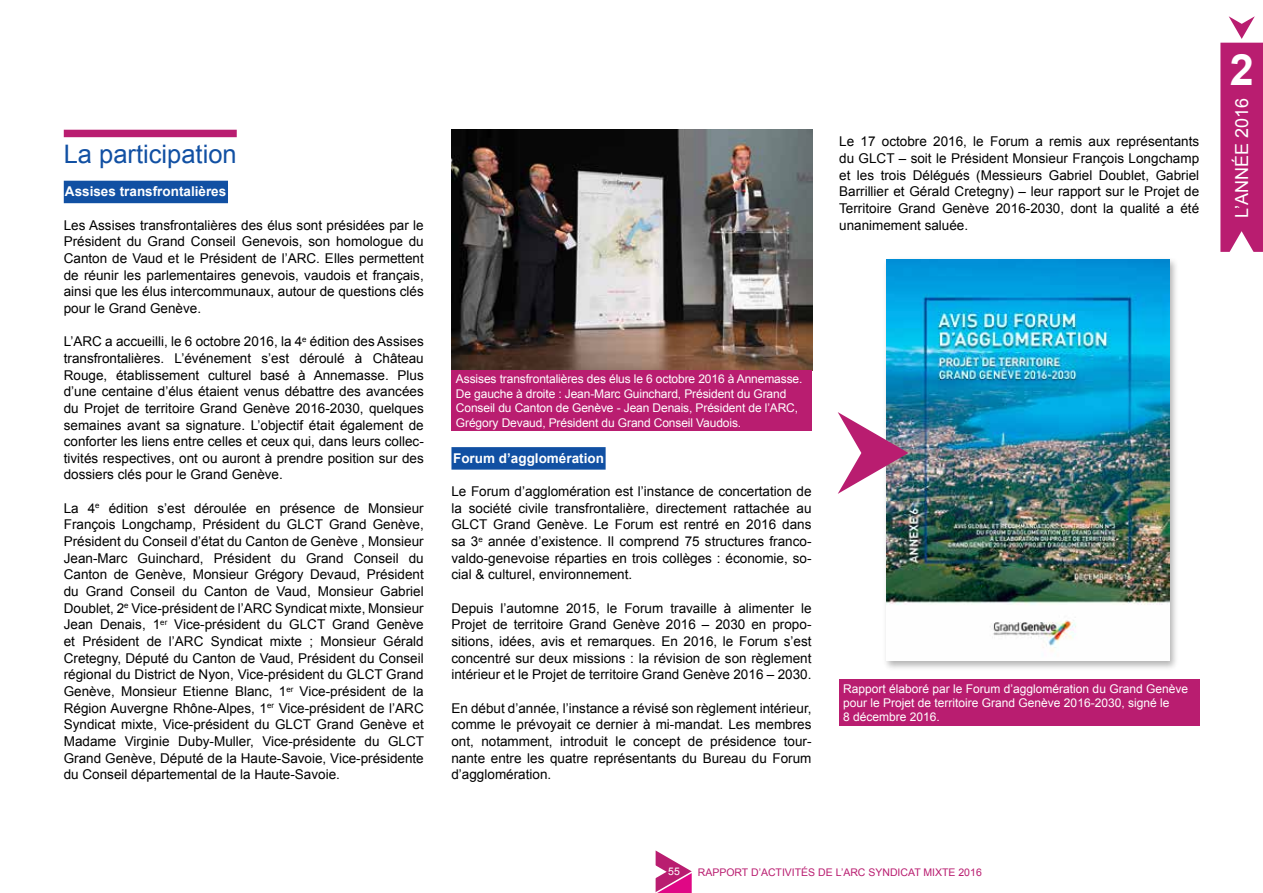
<style>
.page{position:relative;width:1263px;height:893px;background:#fff}
.page>*{position:absolute;margin:0;border:0;box-sizing:border-box;transform-origin:0 0}
.t1{font:700 43.2px "Arial";color:#fff}
.t2{font:25.5px "Arial";color:#1150a3}
.t3{font:18px "Arial";color:#fff}
.t4{font:13.5px/16.6px "Arial";color:#000;text-align:justify}
.t5{font:700 13.5px "Arial";color:#fff}
.t6{font:12px/14.4px "Arial";letter-spacing:-.01em;color:#fff}
.t7{font:10.5px "Arial";color:#b91d70}
.t8{font:10.5px "Arial";color:#fff}
</style>
<div class="page">
<svg style="left:655px;top:850px;width:37px;height:43px"></svg>
<svg style="left:1220px;top:16px;width:43px;height:236px;background:#c13982"></svg>
<div style="left:64px;top:130px;width:173px;height:7px;background:#b91d70"></div>
<div style="left:64px;top:181px;width:164px;height:22px;background:#1150a3"></div>
<div style="left:451px;top:447px;width:155px;height:23px;background:#1150a3"></div>
<img style="left:451px;top:130px;width:361px;height:240px">
<div style="left:883px;top:256px;width:297px;height:415px;background:#000;opacity:.3"></div>
<img style="left:886px;top:259px;width:283px;height:402px">
<div style="left:452px;top:370px;width:360px;height:61px;background:#b91d70"></div>
<div style="left:839px;top:680px;width:360px;height:46px;background:#b91d70"></div>
<img style="left:838px;top:412px;width:70px;height:82px">
<h2 class="t2" style="left:64px;top:137px;width:174px">La participation</h2>
<p class="t5" style="left:65px;top:183px;width:163px">Assises transfrontalières</p>
<p class="t4" style="left:64px;top:217px;width:361px">Les Assises transfrontalières des élus sont présidées par le Président du Grand Conseil Genevois, son homologue du Canton de Vaud et le Président de l’ARC. Elles permettent de réunir les parlementaires genevois, vaudois et français, ainsi que les élus intercommunaux, autour de questions clés pour le Grand Genève.</p>
<p class="t4" style="left:64px;top:333px;width:362px">L’ARC a accueilli, le 6 octobre 2016, la 4<sup>e</sup> édition des Assises transfrontalières. L’événement s’est déroulé à Château Rouge, établissement culturel basé à Annemasse. Plus d’une centaine d’élus étaient venus débattre des avancées du Projet de territoire Grand Genève 2016-2030, quelques semaines avant sa signature. L’objectif était également de conforter les liens entre celles et ceux qui, dans leurs collec&shy;tivités respectives, ont ou auront à prendre position sur des dossiers clés pour le Grand Genève.</p>
<p class="t4" style="left:64px;top:500px;width:362px">La 4<sup>e</sup> édition s’est déroulée en présence de Monsieur François Longchamp, Président du GLCT Grand Genève, Président du Conseil d’état du Canton de Genève , Monsieur Jean-Marc Guinchard, Président du Grand Conseil du Canton de Genève, Monsieur Grégory Devaud, Président du Grand Conseil du Canton de Vaud, Monsieur Gabriel Doublet, 2<sup>e</sup> Vice-président de l’ARC Syndicat mixte, Monsieur Jean Denais, 1<sup>er</sup> Vice-président du GLCT Grand Genève et Président de l’ARC Syndicat mixte ; Monsieur Gérald Cretegny, Député du Canton de Vaud, Président du Conseil régional du District de Nyon, Vice-président du GLCT Grand Genève, Monsieur Etienne Blanc, 1<sup>er</sup> Vice-président de la Région Auvergne Rhône-Alpes, 1<sup>er</sup> Vice-président de l’ARC Syndicat mixte, Vice-président du GLCT Grand Genève et Madame Virginie Duby-Muller, Vice-présidente du GLCT Grand Genève, Député de la Haute-Savoie, Vice-présidente du Conseil départemental de la Haute-Savoie.</p>
<p class="t6" style="left:456px;top:372px;width:348px">Assises transfrontalières des élus le 6 octobre 2016 à Annemasse.<br>De gauche à droite : Jean-Marc Guinchard, Président du Grand Conseil du Canton de Genève - Jean Denais, Président de l’ARC, Grégory Devaud, Président du Grand Conseil Vaudois.</p>
<p class="t5" style="left:453px;top:449px;width:152px">Forum d’agglomération</p>
<p class="t4" style="left:451px;top:483px;width:362px">Le Forum d’agglomération est l’instance de concertation de la société civile transfrontalière, directement rattachée au GLCT Grand Genève. Le Forum est rentré en 2016 dans sa 3<sup>e</sup> année d’existence. Il comprend 75 structures franco&shy;valdo-genevoise réparties en trois collèges : économie, so&shy;cial &amp; culturel, environnement.</p>
<p class="t4" style="left:451px;top:600px;width:362px">Depuis l’automne 2015, le Forum travaille à alimenter le Projet de territoire Grand Genève 2016 – 2030 en propo&shy;sitions, idées, avis et remarques. En 2016, le Forum s’est concentré sur deux missions : la révision de son règlement intérieur et le Projet de territoire Grand Genève 2016 – 2030.</p>
<p class="t4" style="left:451px;top:700px;width:362px">En début d’année, l’instance a révisé son règlement intérieur, comme le prévoyait ce dernier à mi-mandat. Les membres ont, notamment, introduit le concept de présidence tour&shy;nante entre les quatre représentants du Bureau du Forum d’agglomération.</p>
<p class="t4" style="left:839px;top:134px;width:361px">Le 17 octobre 2016, le Forum a remis aux représentants du GLCT – soit le Président Monsieur François Longchamp et les trois Délégués (Messieurs Gabriel Doublet, Gabriel Barrillier et Gérald Cretegny) – leur rapport sur le Projet de Territoire Grand Genève 2016-2030, dont la qualité a été unanimement saluée.</p>
<p class="t6" style="left:843px;top:681px;width:346px">Rapport élaboré par le Forum d’agglomération du Grand Genève pour le Projet de territoire Grand Genève 2016-2030, signé le<br>8 décembre 2016.</p>
<h1 class="t1" style="left:1230px;top:42px;width:26px">2</h1>
<h3 class="t3" style="left:1230px;top:218px;width:122px;rotate:-90deg">L’ANNÉE 2016</h3>
<p class="t8" style="left:668px;top:864px;width:13px">55</p>
<p class="t7" style="left:698px;top:865px;width:285px">RAPPORT D’ACTIVITÉS DE L’ARC SYNDICAT MIXTE 2016</p>
</div>
